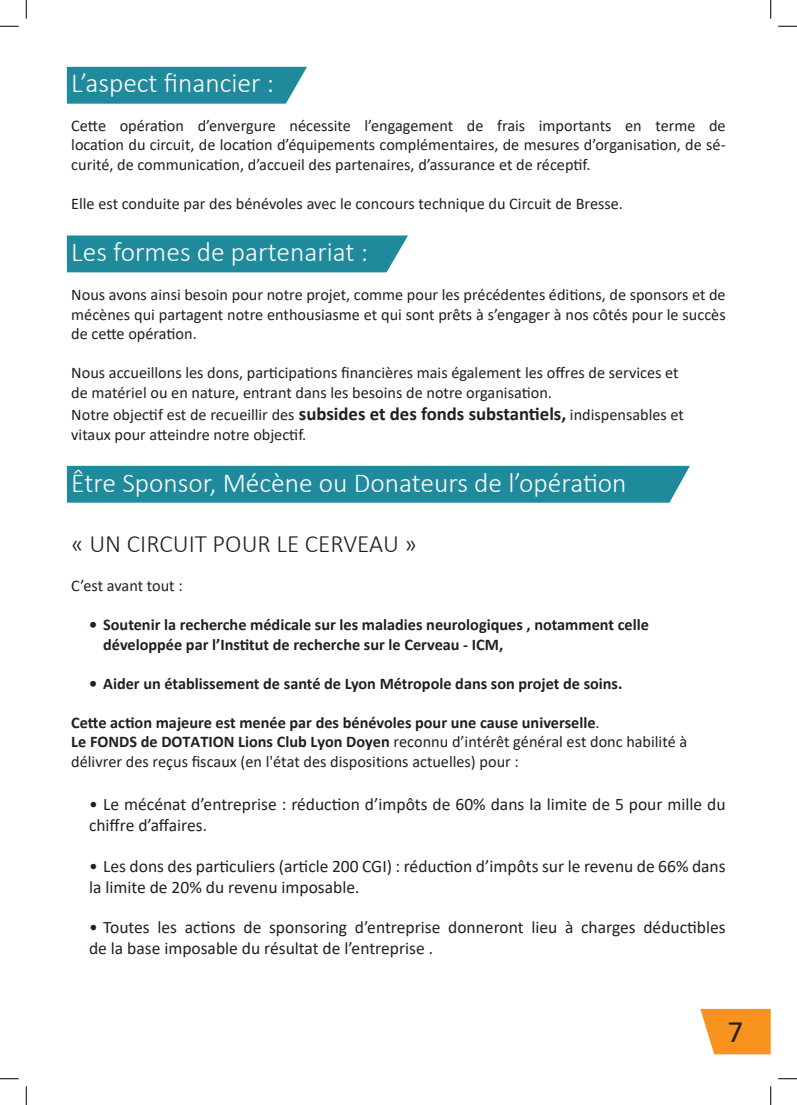
<style>
.page{position:relative;width:797px;height:1105px;background:#fff}
.page>*{position:absolute;margin:0;border:0;box-sizing:border-box;transform-origin:0 0}
.t1{font:31.25px "Calibri";color:#231f20}
.t2{font:300 27.5px "Calibri";color:#fff}
.t3{font:300 25px "Calibri";color:#231f20}
.t4{font:17.5px/21px "Calibri";color:#231f20}
.t5{font:16.25px/19.5px "Calibri";color:#231f20;text-align:justify}
.t6{font:700 16.25px/19.5px "Calibri";color:#231f20}
.s1{font-weight:700;font-size:18.75px}
.s2{font-weight:400}
.s3{font-weight:400;color:#21211f}
</style>
<div class="page">
<div style="left:67px;top:67px;width:240px;height:37px;background:#208a9d"></div>
<div style="left:67px;top:235px;width:341px;height:37px;background:#208a9d"></div>
<div style="left:67px;top:466px;width:623px;height:37px;background:#208a9d"></div>
<svg style="left:700px;top:1009px;width:70px;height:45px;background:#f79e34"></svg>
<svg style="left:0;top:25px;width:19px;height:2px"></svg>
<svg style="left:778px;top:25px;width:19px;height:2px"></svg>
<svg style="left:0;top:1078px;width:19px;height:1px"></svg>
<svg style="left:778px;top:1078px;width:19px;height:1px"></svg>
<svg style="left:25px;top:0;width:2px;height:19px"></svg>
<svg style="left:25px;top:1086px;width:2px;height:19px"></svg>
<svg style="left:770px;top:0;width:1px;height:19px"></svg>
<svg style="left:770px;top:1086px;width:1px;height:19px"></svg>
<h2 class="t2" style="left:71px;top:66px;width:204px">L’aspect financier :</h2>
<p class="t5" style="left:71px;top:115px;width:656px">Cette opération d’envergure nécessite l’engagement de frais importants en terme de location du circuit, de location d’équipements complémentaires, de mesures d’organisation, de sé&shy;curité, de communication, d’accueil des partenaires, d’assurance et de réceptif.</p>
<p class="t5" style="left:71px;top:193px;width:553px">Elle est conduite par des bénévoles avec le concours technique du Circuit de Bresse.</p>
<h2 class="t2" style="left:71px;top:235px;width:298px">Les formes de partenariat :</h2>
<p class="t5" style="left:71px;top:285px;width:656px">Nous avons ainsi besoin pour notre projet, comme pour les précédentes éditions, de sponsors et de mécènes qui partagent notre enthousiasme et qui sont prêts à s’engager à nos côtés pour le succès de cette opération.</p>
<p class="t5" style="left:71px;top:363px;width:609px">Nous accueillons les dons, participations financières mais également les offres de services et de matériel ou en nature, entrant dans les besoins de notre organisation.</p>
<p class="t5" style="left:71px;top:405px;width:614px">Notre objectif est de recueillir des <span class="s1">subsides et des fonds substantiels,</span> indispensables et vitaux pour atteindre notre objectif.</p>
<h2 class="t2" style="left:71px;top:466px;width:557px">Être Sponsor, Mécène ou Donateurs de l’opération</h2>
<h3 class="t3" style="left:71px;top:529px;width:347px">« UN CIRCUIT POUR LE CERVEAU »</h3>
<p class="t5" style="left:71px;top:576px;width:113px">C’est avant tout :</p>
<p class="t6" style="left:103px;top:615px;width:547px;text-indent:-14px">• Soutenir la recherche médicale sur les maladies neurologiques , notamment celle développée par l’Institut de recherche sur le Cerveau - ICM,</p>
<p class="t6" style="left:89px;top:674px;width:535px">• Aider un établissement de santé de Lyon Métropole dans son projet de soins.</p>
<p class="t6" style="left:71px;top:713px;width:617px">Cette action majeure est menée par des bénévoles pour une cause universelle<span class="s2">.<br></span>Le FONDS de DOTATION Lions Club Lyon Doyen <span class="s2">reconnu d’intérêt général est donc habilité à délivrer des reçus fiscaux</span> <span class="s3">(en l'état des dispositions actuelles)</span> <span class="s2">pour :</span></p>
<p class="t4" style="left:89px;top:794px;width:638px">• Le mécénat d’entreprise : réduction d’impôts de 60% dans la limite de 5 pour mille du</p>
<p class="t4" style="left:89px;top:815px;width:120px">chiffre d’affaires.</p>
<p class="t4" style="left:89px;top:855px;width:638px">• Les dons des particuliers (article 200 CGI) : réduction d’impôts sur le revenu de 66% dans la limite de 20% du revenu imposable.</p>
<p class="t4" style="left:89px;top:917px;width:638px">• Toutes les actions de sponsoring d’entreprise donneront lieu à charges déductibles de la base imposable du résultat de l’entreprise .</p>
<h1 class="t1" style="left:727px;top:1010px;width:17px">7</h1>
</div>
